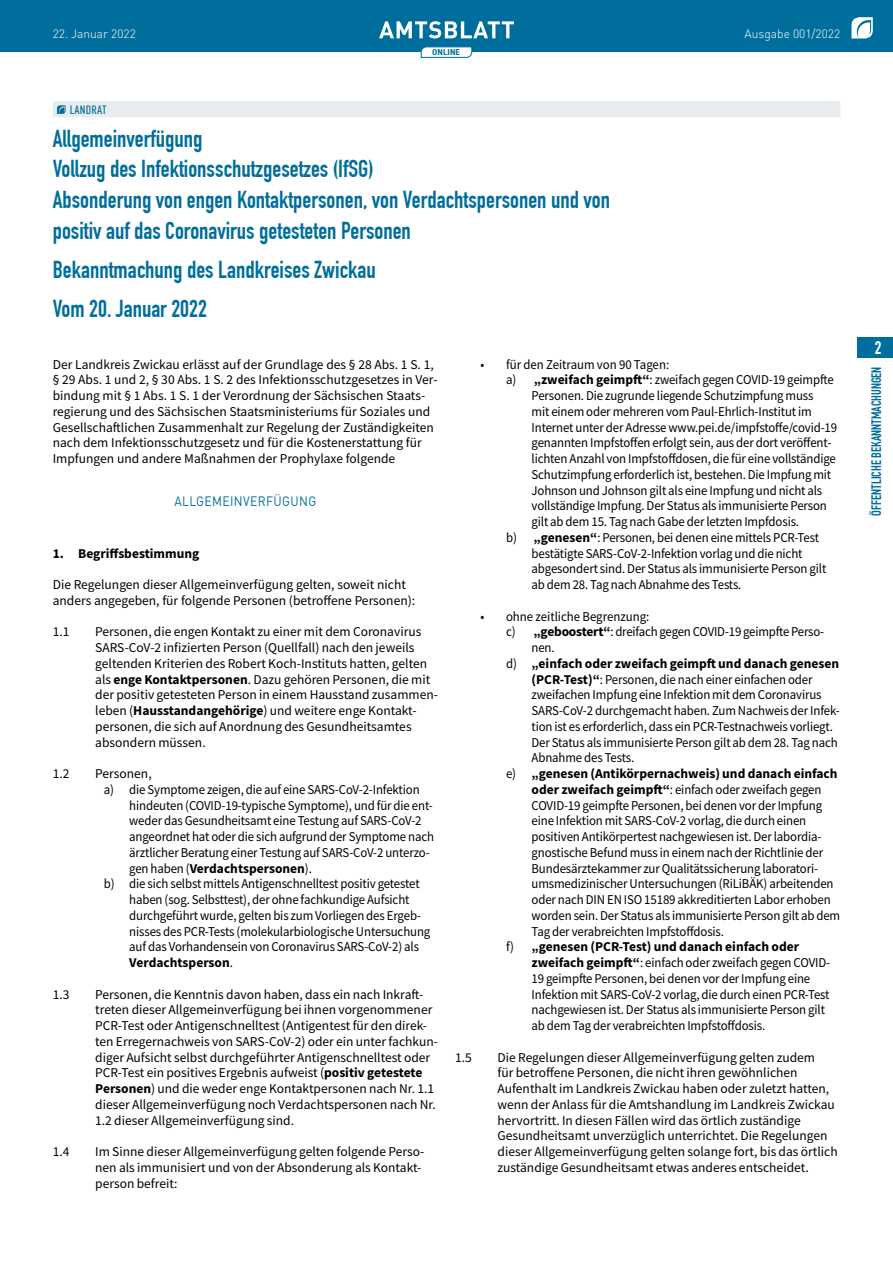
<style>
.page{position:relative;width:893px;height:1263px;background:#fff}
.page>*{position:absolute;margin:0;border:0;box-sizing:border-box;transform-origin:0 0}
.t1{font:700 24px/30.8px "DIN Condensed";color:#006e9c}
.t2{font:700 18px "DIN Condensed";color:#fff}
.t3{font:13.5px "Source Sans Pro";letter-spacing:-.01em;color:#000;scale:.95 1}
.t4{font:13.5px/15.8px "Source Sans Pro";letter-spacing:-.01em;color:#000}
.t5{font:700 13.5px "Source Sans Pro";color:#000}
.t6{font:700 13.5px "DIN Condensed";color:#006e9c}
.t7{font:13.5px "DIN Pro";letter-spacing:.03em;color:#006e9c;scale:.9 1}
.t8{font:300 12px "DIN Pro";color:#fff}
.t9{font:500 condensed 12px "DIN Pro";letter-spacing:.02em;color:#006e9c}
.t10{font:700 8.25px "DIN Condensed";color:#006e9c;scale:1.5 1}
.s1{font-weight:700}
.s2{font-weight:400}
</style>
<div class="page">
<div style="left:0;top:0;width:893px;height:51px;background:#006e9c"></div>
<svg style="left:851px;top:17px;width:22px;height:21px"></svg>
<svg style="left:379px;top:21px;width:135px;height:17px"></svg>
<svg style="left:421px;top:47px;width:51px;height:11px"></svg>
<div style="left:857px;top:337px;width:36px;height:21px;background:#006e9c"></div>
<div style="left:53px;top:101px;width:787px;height:16px;background:#e9ecee"></div>
<svg style="left:57px;top:105px;width:9px;height:9px"></svg>
<p class="t8" style="left:53px;top:25px;width:85px">22. Januar 2022</p>
<p class="t8" style="left:745px;top:25px;width:97px">Ausgabe 001/2022</p>
<p class="t10" style="left:432px;top:47px;width:20px">ONLINE</p>
<p class="t9" style="left:70px;top:101px;width:38px">LANDRAT</p>
<h1 class="t1" style="left:53px;top:123px;width:559px">Allgemeinverfügung<br>Vollzug des Infektionsschutzgesetzes (IfSG)<br>Absonderung von engen Kontaktpersonen, von Verdachtspersonen und von positiv auf das Coronavirus getesteten Personen</h1>
<h1 class="t1" style="left:53px;top:250px;width:324px;line-height:39.3px">Bekanntmachung des Landkreises Zwickau<br>Vom 20. Januar 2022</h1>
<p class="t4" style="left:53px;top:356px;width:386px">Der Landkreis Zwickau erlässt auf der Grundlage des § 28 Abs. 1 S. 1, § 29 Abs. 1 und 2, § 30 Abs. 1 S. 2 des Infektionsschutzgesetzes in Ver&shy;bindung mit § 1 Abs. 1 S. 1 der Verordnung der Sächsischen Staats&shy;regierung und des Sächsischen Staatsministeriums für Soziales und Gesellschaftlichen Zusammenhalt zur Regelung der Zuständigkeiten nach dem Infektionsschutzgesetz und für die Kostenerstattung für Impfungen und andere Maßnahmen der Prophylaxe folgende</p>
<p class="t7" style="left:174px;top:490px;width:159px">ALLGEMEINVERFÜGUNG</p>
<p class="t5" style="left:53px;top:544px;width:148px">1. Begriffsbestimmung</p>
<p class="t4" style="left:53px;top:577px;width:364px">Die Regelungen dieser Allgemeinverfügung gelten, soweit nicht anders angegeben, für folgende Personen (betroffene Personen):</p>
<p class="t4" style="left:53px;top:624px;width:18px">1.1</p>
<p class="t4" style="left:95px;top:624px;width:344px">Personen, die engen Kontakt zu einer mit dem Coronavirus SARS-CoV-2 infizierten Person (Quellfall) nach den jeweils geltenden Kriterien des Robert Koch-Instituts hatten, gelten als <span class="s1">enge Kontaktpersonen</span>. Dazu gehören Personen, die mit der positiv getesteten Person in einem Hausstand zusammen&shy;leben (<span class="s1">Hausstandangehörige</span>) und weitere enge Kontakt&shy;personen, die sich auf Anordnung des Gesundheitsamtes absondern müssen.</p>
<p class="t4" style="left:53px;top:766px;width:18px">1.2</p>
<p class="t4" style="left:95px;top:766px;width:58px">Personen,</p>
<p class="t3" style="left:104px;top:781px;width:334px">a) die Symptome zeigen, die auf eine SARS-CoV-2-Infektion</p>
<p class="t3" style="left:129px;top:796px;width:321px">hindeuten (COVID-19-typische Symptome), und für die ent-</p>
<p class="t3" style="left:129px;top:812px;width:309px">weder das Gesundheitsamt eine Testung auf SARS-CoV-2</p>
<p class="t3" style="left:129px;top:828px;width:322px">angeordnet hat oder die sich aufgrund der Symptome nach</p>
<p class="t3" style="left:129px;top:844px;width:318px">ärztlicher Beratung einer Testung auf SARS-CoV-2 unterzo-</p>
<p class="t5" style="left:129px;top:859px;width:184px"><span class="s2">gen haben (</span>Verdachtspersonen<span class="s2">).</span></p>
<p class="t3" style="left:104px;top:875px;width:334px">b) die sich selbst mittels Antigenschnelltest positiv getestet</p>
<p class="t3" style="left:129px;top:891px;width:296px">haben (sog. Selbsttest), der ohne fachkundige Aufsicht</p>
<p class="t3" style="left:129px;top:907px;width:309px">durchgeführt wurde, gelten bis zum Vorliegen des Ergeb-</p>
<p class="t3" style="left:129px;top:922px;width:318px">nisses des PCR-Tests (molekularbiologische Untersuchung</p>
<p class="t3" style="left:129px;top:938px;width:307px">auf das Vorhandensein von Coronavirus SARS-CoV-2) als</p>
<p class="t5" style="left:129px;top:953px;width:105px">Verdachtsperson<span class="s2">.</span></p>
<p class="t4" style="left:53px;top:986px;width:18px">1.3</p>
<p class="t4" style="left:95px;top:986px;width:344px">Personen, die Kenntnis davon haben, dass ein nach Inkraft&shy;treten dieser Allgemeinverfügung bei ihnen vorgenommener PCR-Test oder Antigenschnelltest (Antigentest für den direk&shy;ten Erregernachweis von SARS-CoV-2) oder ein unter fachkun&shy;diger Aufsicht selbst durchgeführter Antigenschnelltest oder PCR-Test ein positives Ergebnis aufweist (<span class="s1">positiv getestete Personen</span>) und die weder enge Kontaktpersonen nach Nr. 1.1 dieser Allgemeinverfügung noch Verdachtspersonen nach Nr.<br>1.2 dieser Allgemeinverfügung sind.</p>
<p class="t4" style="left:53px;top:1144px;width:18px">1.4</p>
<p class="t4" style="left:95px;top:1144px;width:330px">Im Sinne dieser Allgemeinverfügung gelten folgende Perso&shy;nen als immunisiert und von der Absonderung als Kontakt&shy;person befreit:</p>
<p class="t3" style="left:480px;top:355px;width:200px">• für den Zeitraum von 90 Tagen:</p>
<p class="t3" style="left:506px;top:371px;width:346px">a) <span class="s1">„zweifach geimpft“</span>: zweifach gegen COVID-19 geimpfte</p>
<p class="t3" style="left:531px;top:387px;width:298px">Personen. Die zugrunde liegende Schutzimpfung muss</p>
<p class="t3" style="left:531px;top:403px;width:296px">mit einem oder mehreren vom Paul-Ehrlich-Institut im</p>
<p class="t3" style="left:531px;top:418px;width:323px">Internet unter der Adresse www.pei.de/impfstoffe/covid-19</p>
<p class="t3" style="left:531px;top:434px;width:317px">genannten Impfstoffen erfolgt sein, aus der dort veröffent-</p>
<p class="t3" style="left:531px;top:450px;width:322px">lichten Anzahl von Impfstoffdosen, die für eine vollständige</p>
<p class="t3" style="left:531px;top:466px;width:317px">Schutzimpfung erforderlich ist, bestehen. Die Impfung mit</p>
<p class="t3" style="left:531px;top:481px;width:308px">Johnson und Johnson gilt als eine Impfung und nicht als</p>
<p class="t3" style="left:531px;top:497px;width:312px">vollständige Impfung. Der Status als immunisierte Person</p>
<p class="t3" style="left:531px;top:513px;width:283px">gilt ab dem 15. Tag nach Gabe der letzten Impfdosis.</p>
<p class="t3" style="left:506px;top:529px;width:331px">b) <span class="s1">„genesen“</span>: Personen, bei denen eine mittels PCR-Test</p>
<p class="t3" style="left:531px;top:544px;width:287px">bestätigte SARS-CoV-2-Infektion vorlag und die nicht</p>
<p class="t3" style="left:531px;top:560px;width:312px">abgesondert sind. Der Status als immunisierte Person gilt</p>
<p class="t3" style="left:531px;top:576px;width:222px">ab dem 28. Tag nach Abnahme des Tests.</p>
<p class="t3" style="left:480px;top:607px;width:179px">• ohne zeitliche Begrenzung:</p>
<p class="t3" style="left:506px;top:623px;width:336px">c) <span class="s1">„geboostert“</span>: dreifach gegen COVID-19 geimpfte Perso-</p>
<p class="t3" style="left:531px;top:639px;width:26px">nen.</p>
<p class="t5" style="left:506px;top:654px;width:335px"><span class="s2">d)</span> „einfach oder zweifach geimpft und danach genesen</p>
<p class="t3" style="left:531px;top:670px;width:297px"><span class="s1">(PCR-Test)“</span>: Personen, die nach einer einfachen oder</p>
<p class="t3" style="left:531px;top:686px;width:307px">zweifachen Impfung eine Infektion mit dem Coronavirus</p>
<p class="t3" style="left:531px;top:702px;width:326px">SARS-CoV-2 durchgemacht haben. Zum Nachweis der Infek-</p>
<p class="t3" style="left:531px;top:718px;width:319px">tion ist es erforderlich, dass ein PCR-Testnachweis vorliegt.</p>
<p class="t3" style="left:531px;top:733px;width:324px">Der Status als immunisierte Person gilt ab dem 28. Tag nach</p>
<p class="t3" style="left:531px;top:749px;width:110px">Abnahme des Tests.</p>
<p class="t5" style="left:506px;top:764px;width:333px"><span class="s2">e)</span> „genesen (Antikörpernachweis) und danach einfach</p>
<p class="t3" style="left:531px;top:781px;width:307px"><span class="s1">oder zweifach geimpft“</span>: einfach oder zweifach gegen</p>
<p class="t3" style="left:532px;top:796px;width:308px">COVID-19 geimpfte Personen, bei denen vor der Impfung</p>
<p class="t3" style="left:532px;top:812px;width:291px">eine Infektion mit SARS-CoV-2 vorlag, die durch einen</p>
<p class="t3" style="left:532px;top:828px;width:307px">positiven Antikörpertest nachgewiesen ist. Der labordia-</p>
<p class="t3" style="left:531px;top:844px;width:309px">gnostische Befund muss in einem nach der Richtlinie der</p>
<p class="t3" style="left:531px;top:859px;width:303px">Bundesärztekammer zur Qualitätssicherung laboratori-</p>
<p class="t3" style="left:531px;top:875px;width:319px">umsmedizinischer Untersuchungen (RiLiBÄK) arbeitenden</p>
<p class="t3" style="left:531px;top:891px;width:317px">oder nach DIN EN ISO 15189 akkreditierten Labor erhoben</p>
<p class="t3" style="left:531px;top:907px;width:326px">worden sein. Der Status als immunisierte Person gilt ab dem</p>
<p class="t3" style="left:531px;top:922px;width:204px">Tag der verabreichten Impfstoffdosis.</p>
<p class="t5" style="left:506px;top:938px;width:295px"><span class="s2">f)</span> „genesen (PCR-Test) und danach einfach oder</p>
<p class="t3" style="left:531px;top:954px;width:316px"><span class="s1">zweifach geimpft“</span>: einfach oder zweifach gegen COVID-</p>
<p class="t3" style="left:531px;top:970px;width:295px">19 geimpfte Personen, bei denen vor der Impfung eine</p>
<p class="t3" style="left:531px;top:985px;width:315px">Infektion mit SARS-CoV-2 vorlag, die durch einen PCR-Test</p>
<p class="t3" style="left:531px;top:1001px;width:310px">nachgewiesen ist. Der Status als immunisierte Person gilt</p>
<p class="t3" style="left:531px;top:1017px;width:247px">ab dem Tag der verabreichten Impfstoffdosis.</p>
<p class="t4" style="left:455px;top:1049px;width:18px">1.5</p>
<p class="t4" style="left:497px;top:1049px;width:342px">Die Regelungen dieser Allgemeinverfügung gelten zudem<br>für betroffene Personen, die nicht ihren gewöhnlichen Aufenthalt im Landkreis Zwickau haben oder zuletzt hatten, wenn der Anlass für die Amtshandlung im Landkreis Zwickau hervortritt. In diesen Fällen wird das örtlich zuständige Gesundheitsamt unverzüglich unterrichtet. Die Regelungen dieser Allgemeinverfügung gelten solange fort, bis das örtlich zuständige Gesundheitsamt etwas anderes entscheidet.</p>
<h2 class="t2" style="left:875px;top:337px;width:8px">2</h2>
<p class="t6" style="left:869px;top:516px;width:150px;rotate:-90deg">ÖFFENTLICHE BEKANNTMACHUNGEN</p>
</div>
